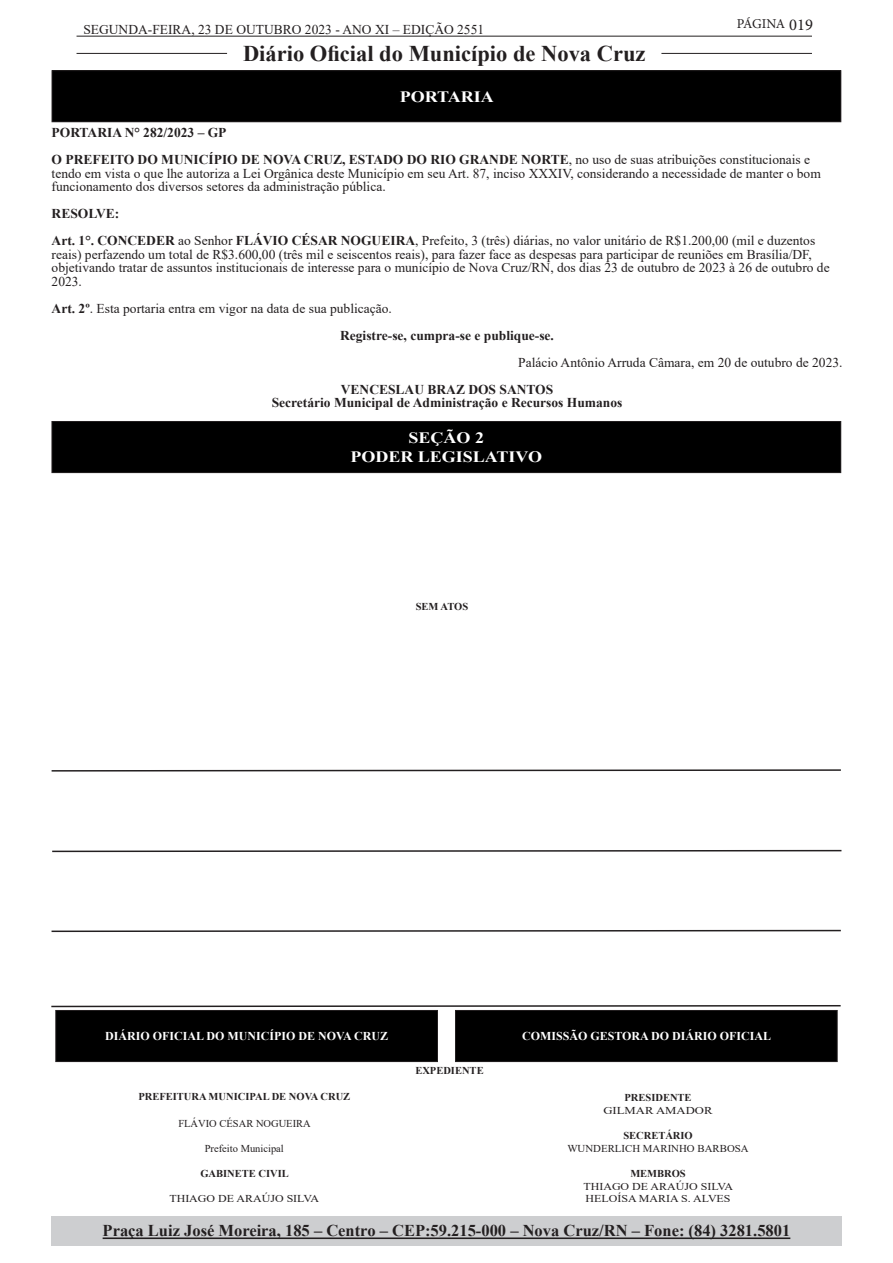
<style>
.page{position:relative;width:893px;height:1263px;background:#fff}
.page>*{position:absolute;margin:0;border:0;box-sizing:border-box;transform-origin:0 0}
.t1{font:700 22.5px "Times New Roman";color:#231f20}
.t2{font:700 16.5px "Times New Roman";color:#231f20}
.t3{font:700 15.75px "Times New Roman";color:#fff;scale:1.14 1}
.t4{font:13.5px/13.5px "Times New Roman";color:#231f20}
.t5{font:700 13.5px "Times New Roman";color:#231f20}
.t6{font:13.5px "Minion Pro";letter-spacing:-.03em;color:#231f20}
.t7{font:700 12px "Times New Roman";color:#fff}
.t8{font:700 10.5px "Times New Roman";color:#231f20}
.t9{font:10.5px "Times New Roman";color:#231f20}
.t10{font:10.5px "Times New Roman";color:#231f20;scale:1.14 1}
.t11{font:10.5px "Times New Roman";color:#231f20;scale:1.21 1}
.s1{font-size:16.5px}
.s2{font-weight:700}
</style>
<div class="page">
<hr style="left:77px;top:36px;width:735px;height:1px;background:#231f20">
<hr style="left:77px;top:53px;width:150px;height:1px;background:#231f20">
<hr style="left:661px;top:53px;width:151px;height:1px;background:#231f20">
<div style="left:51px;top:1216px;width:791px;height:29px;background:#cdced0"></div>
<hr style="left:103px;top:1237px;width:687px;height:2px;background:#231f20">
<div style="left:455px;top:1010px;width:382px;height:51px;background:#000"></div>
<div style="left:455px;top:1010px;width:383px;height:52px;border:1px solid #231f20"></div>
<div style="left:56px;top:1010px;width:381px;height:51px;background:#000"></div>
<div style="left:55px;top:1010px;width:383px;height:52px;border:1px solid #231f20"></div>
<svg style="left:51px;top:1005px;width:790px;height:3px"></svg>
<div style="left:52px;top:421px;width:789px;height:52px;background:#000"></div>
<div style="left:51px;top:421px;width:790px;height:52px;border:1px solid #231f20"></div>
<svg style="left:51px;top:769px;width:790px;height:3px"></svg>
<div style="left:52px;top:71px;width:789px;height:51px;background:#000"></div>
<div style="left:52px;top:70px;width:789px;height:52px;border:1px solid #231f20"></div>
<svg style="left:52px;top:849px;width:790px;height:4px"></svg>
<svg style="left:51px;top:929px;width:790px;height:4px"></svg>
<p class="t4" style="left:83px;top:23px;width:402px">SEGUNDA-FEIRA, 23 DE OUTUBRO 2023 - ANO XI – EDIÇÃO 2551</p>
<h1 class="t1" style="left:243px;top:37px;width:404px">Diário Oficial do Município de Nova Cruz</h1>
<p class="t3" style="left:400px;top:85px;width:84px">PORTARIA</p>
<p class="t6" style="left:737px;top:15px;width:78px">PÁGINA <span class="s1">019</span></p>
<p class="t5" style="left:52px;top:123px;width:176px">PORTARIA N° 282/2023 – GP</p>
<p class="t4" style="left:52px;top:152px;width:771px"><span class="s2">O PREFEITO DO MUNICÍPIO DE NOVA CRUZ, ESTADO DO RIO GRANDE NORTE</span>, no uso de suas atribuições constitucionais e tendo em vista o que lhe autoriza a Lei Orgânica deste Município em seu Art. 87, inciso XXXIV, considerando a necessidade de manter o bom funcionamento dos diversos setores da administração pública.</p>
<p class="t5" style="left:52px;top:204px;width:69px">RESOLVE:</p>
<p class="t4" style="left:52px;top:233px;width:780px"><span class="s2">Art. 1°. CONCEDER</span> ao Senhor <span class="s2">FLÁVIO CÉSAR NOGUEIRA</span>, Prefeito, 3 (três) diárias, no valor unitário de R$1.200,00 (mil e duzentos reais) perfazendo um total de R$3.600,00 (três mil e seiscentos reais), para fazer face as despesas para participar de reuniões em Brasília/DF, objetivando tratar de assuntos institucionais de interesse para o município de Nova Cruz/RN, dos dias 23 de outubro de 2023 à 26 de outubro de 2023.</p>
<p class="t4" style="left:52px;top:301px;width:342px"><span class="s2">Art. 2º</span>. Esta portaria entra em vigor na data de sua publicação.</p>
<p class="t5" style="left:340px;top:325px;width:215px">Registre-se, cumpra-se e publique-se.</p>
<p class="t4" style="left:518px;top:355px;width:326px">Palácio Antônio Arruda Câmara, em 20 de outubro de 2023.</p>
<p class="t5" style="left:341px;top:379px;width:214px">VENCESLAU BRAZ DOS SANTOS</p>
<p class="t5" style="left:272px;top:393px;width:352px">Secretário Municipal de Administração e Recursos Humanos</p>
<p class="t3" style="left:409px;top:426px;width:68px">SEÇÃO 2</p>
<p class="t3" style="left:350px;top:445px;width:170px">PODER LEGISLATIVO</p>
<p class="t8" style="left:416px;top:599px;width:54px">SEM ATOS</p>
<p class="t7" style="left:105px;top:1027px;width:285px">DIÁRIO OFICIAL DO MUNICÍPIO DE NOVA CRUZ</p>
<p class="t7" style="left:522px;top:1027px;width:251px">COMISSÃO GESTORA DO DIÁRIO OFICIAL</p>
<p class="t8" style="left:415px;top:1063px;width:70px">EXPEDIENTE</p>
<p class="t8" style="left:624px;top:1090px;width:69px">PRESIDENTE</p>
<p class="t11" style="left:603px;top:1103px;width:92px">GILMAR AMADOR</p>
<p class="t8" style="left:623px;top:1128px;width:71px">SECRETÁRIO</p>
<p class="t9" style="left:567px;top:1141px;width:183px">WUNDERLICH MARINHO BARBOSA</p>
<p class="t8" style="left:630px;top:1166px;width:57px">MEMBROS</p>
<p class="t10" style="left:583px;top:1178px;width:133px">THIAGO DE ARAÚJO SILVA</p>
<p class="t10" style="left:585px;top:1191px;width:129px">HELOÍSA MARIA S. ALVES</p>
<p class="t8" style="left:138px;top:1088px;width:213px">PREFEITURA MUNICIPAL DE NOVA CRUZ</p>
<p class="t9" style="left:178px;top:1115px;width:134px">FLÁVIO CÉSAR NOGUEIRA</p>
<p class="t9" style="left:205px;top:1141px;width:81px">Prefeito Municipal</p>
<p class="t8" style="left:200px;top:1166px;width:90px">GABINETE CIVIL</p>
<p class="t10" style="left:169px;top:1191px;width:133px">THIAGO DE ARAÚJO SILVA</p>
<p class="t2" style="left:103px;top:1219px;width:689px">Praça Luiz José Moreira, 185 – Centro – CEP:59.215-000 – Nova Cruz/RN – Fone: (84) 3281.5801</p>
</div>
